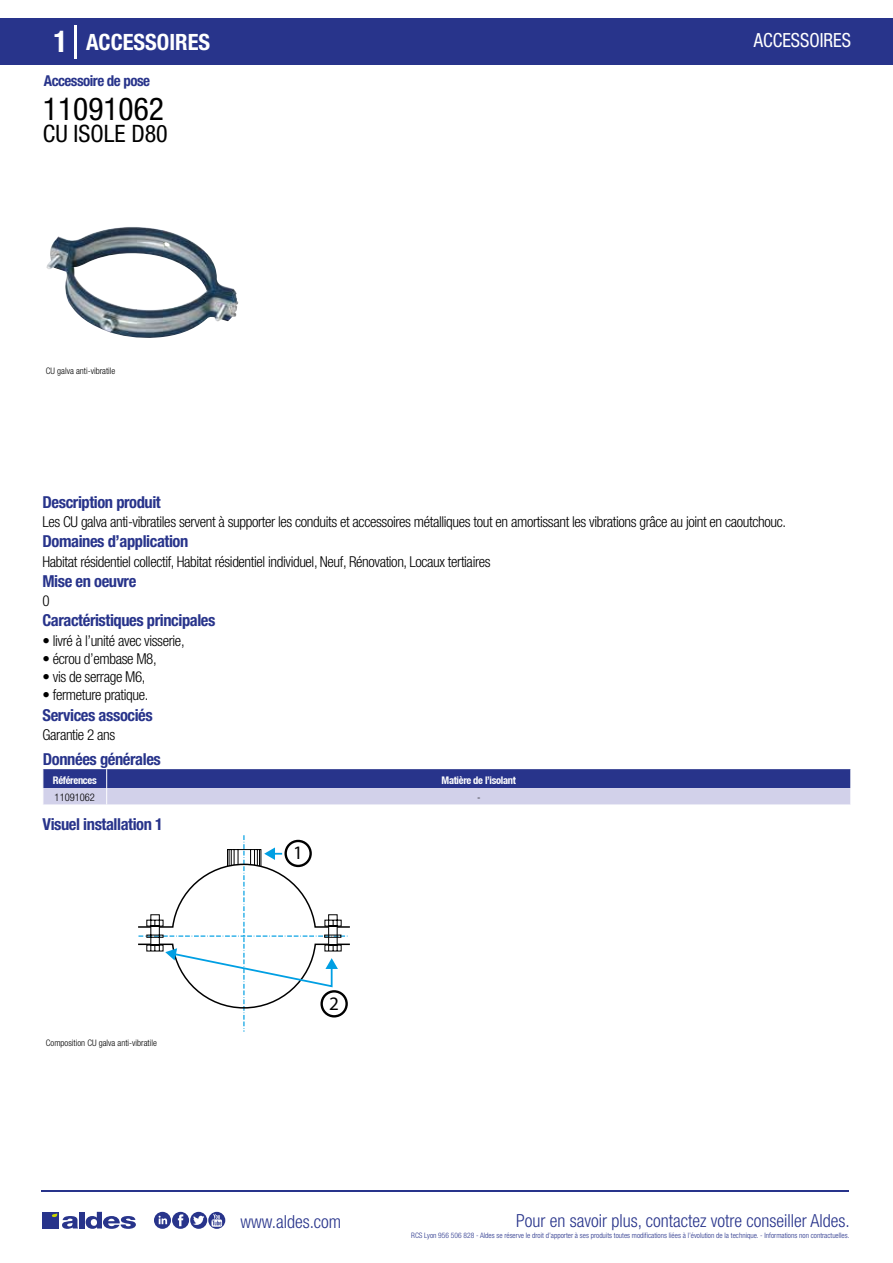
<style>
.page{position:relative;width:893px;height:1263px;background:#fff}
.page>*{position:absolute;margin:0;border:0;box-sizing:border-box;transform-origin:0 0}
.t1{font:condensed 31.5px "Helvetica Neue LT Std";color:#000}
.t2{font:condensed 24px "Helvetica Neue LT Std";color:#000}
.t3{font:700 condensed 22.5px "Helvetica Neue LT Std";color:#fff}
.t4{font:condensed 19.5px "Helvetica Neue LT Std";color:#fff;scale:.95 1}
.t5{font:19.05px "Myriad Pro";color:#000}
.t6{font:300 condensed 18px "Helvetica Neue";color:#28348b}
.t7{font:700 condensed 16.5px "Helvetica Neue LT Std";letter-spacing:-.025em;color:#28348b}
.t8{font:300 condensed 15px "Helvetica Neue LT Std";letter-spacing:-.025em;color:#000}
.t9{font:700 condensed 15px "Helvetica Neue LT Std";letter-spacing:-.035em;color:#28348b}
.t10{font:700 condensed 10.5px "Helvetica Neue";letter-spacing:-.03em;color:#fff}
.t11{font:300 condensed 10.5px "Helvetica Neue";color:#000}
.t12{font:300 condensed 9px "Helvetica Neue";color:#000}
.t13{font:300 condensed 7.5px "Helvetica Neue";color:#28348b}
.s1{font-size:30px}
</style>
<div class="page">
<div style="left:0;top:18px;width:893px;height:46px;background:#28348b"></div>
<hr style="left:74px;top:25px;width:2px;height:33px;background:#fff">
<svg style="left:46px;top:227px;width:193px;height:111px"></svg>
<svg style="left:43px;top:769px;width:808px;height:36px;background:#7a80b8"></svg>
<svg style="left:138px;top:835px;width:212px;height:196px"></svg>
<div style="left:286px;top:841px;width:25px;height:25px;background:#fff;border-radius:50%"></div>
<div style="left:284px;top:840px;width:28px;height:27px;border:2px solid #000;border-radius:50%"></div>
<div style="left:322px;top:991px;width:25px;height:25px;background:#fff;border-radius:50%"></div>
<div style="left:320px;top:990px;width:28px;height:27px;border:2px solid #000;border-radius:50%"></div>
<hr style="left:41px;top:1190px;width:808px;height:1px;background:#28348b">
<svg style="left:154px;top:1212px;width:71px;height:17px"></svg>
<div style="left:42px;top:1212px;width:17px;height:16px;background:#28348b"></div>
<div style="left:79px;top:1212px;width:5px;height:16px;background:#28348b"></div>
<svg style="left:86px;top:1212px;width:50px;height:17px"></svg>
<svg style="left:52px;top:1213px;width:26px;height:16px"></svg>
<h3 class="t3" style="left:54px;top:28px;width:158px"><span class="s1">1</span> ACCESSOIRES</h3>
<h3 class="t4" style="left:754px;top:29px;width:104px">ACCESSOIRES</h3>
<p class="t9" style="left:44px;top:71px;width:108px">Accessoire de pose</p>
<h1 class="t1" style="left:43px;top:91px;width:122px">11091062</h1>
<h2 class="t2" style="left:43px;top:120px;width:126px">CU ISOLE D80</h2>
<p class="t12" style="left:46px;top:365px;width:71px">CU galva anti-vibratile</p>
<p class="t7" style="left:43px;top:492px;width:120px">Description produit</p>
<p class="t7" style="left:43px;top:531px;width:147px">Domaines d’application</p>
<p class="t7" style="left:43px;top:571px;width:95px">Mise en oeuvre</p>
<p class="t8" style="left:43px;top:513px;width:745px">Les CU galva anti-vibratiles servent à supporter les conduits et accessoires métalliques tout en amortissant les vibrations grâce au joint en caoutchouc.</p>
<p class="t8" style="left:43px;top:553px;width:450px">Habitat résidentiel collectif, Habitat résidentiel individuel, Neuf, Rénovation, Locaux tertiaires</p>
<p class="t8" style="left:43px;top:592px;width:9px">0</p>
<p class="t7" style="left:43px;top:610px;width:174px">Caractéristiques principales</p>
<p class="t8" style="left:43px;top:632px;width:144px">• livré à l’unité avec visserie,</p>
<p class="t8" style="left:43px;top:650px;width:116px">• écrou d’embase M8,</p>
<p class="t8" style="left:43px;top:668px;width:105px">• vis de serrage M6,</p>
<p class="t8" style="left:43px;top:686px;width:107px">• fermeture pratique.</p>
<p class="t7" style="left:43px;top:705px;width:112px">Services associés</p>
<p class="t8" style="left:43px;top:726px;width:74px">Garantie 2 ans</p>
<p class="t7" style="left:43px;top:749px;width:119px">Données générales</p>
<p class="t10" style="left:53px;top:773px;width:45px">Références</p>
<p class="t10" style="left:442px;top:773px;width:76px">Matière de l’isolant</p>
<p class="t11" style="left:55px;top:791px;width:42px">11091062</p>
<p class="t11" style="left:477px;top:791px;width:5px">-</p>
<p class="t7" style="left:43px;top:814px;width:122px">Visuel installation 1</p>
<p class="t5" style="left:293px;top:841px;width:11px">1</p>
<p class="t12" style="left:46px;top:1037px;width:112px">Composition CU galva anti-vibratile</p>
<p class="t5" style="left:329px;top:991px;width:11px">2</p>
<p class="t6" style="left:240px;top:1211px;width:102px">www.aldes.com</p>
<p class="t6" style="left:516px;top:1211px;width:335px">Pour en savoir plus, contactez votre conseiller Aldes.</p>
<p class="t13" style="left:411px;top:1230px;width:440px">RCS Lyon 956 506 828 - Aldes se réserve le droit d’apporter à ses produits toutes modifications liées à l’évolution de la technique. - Informations non contractuelles.</p>
</div>
